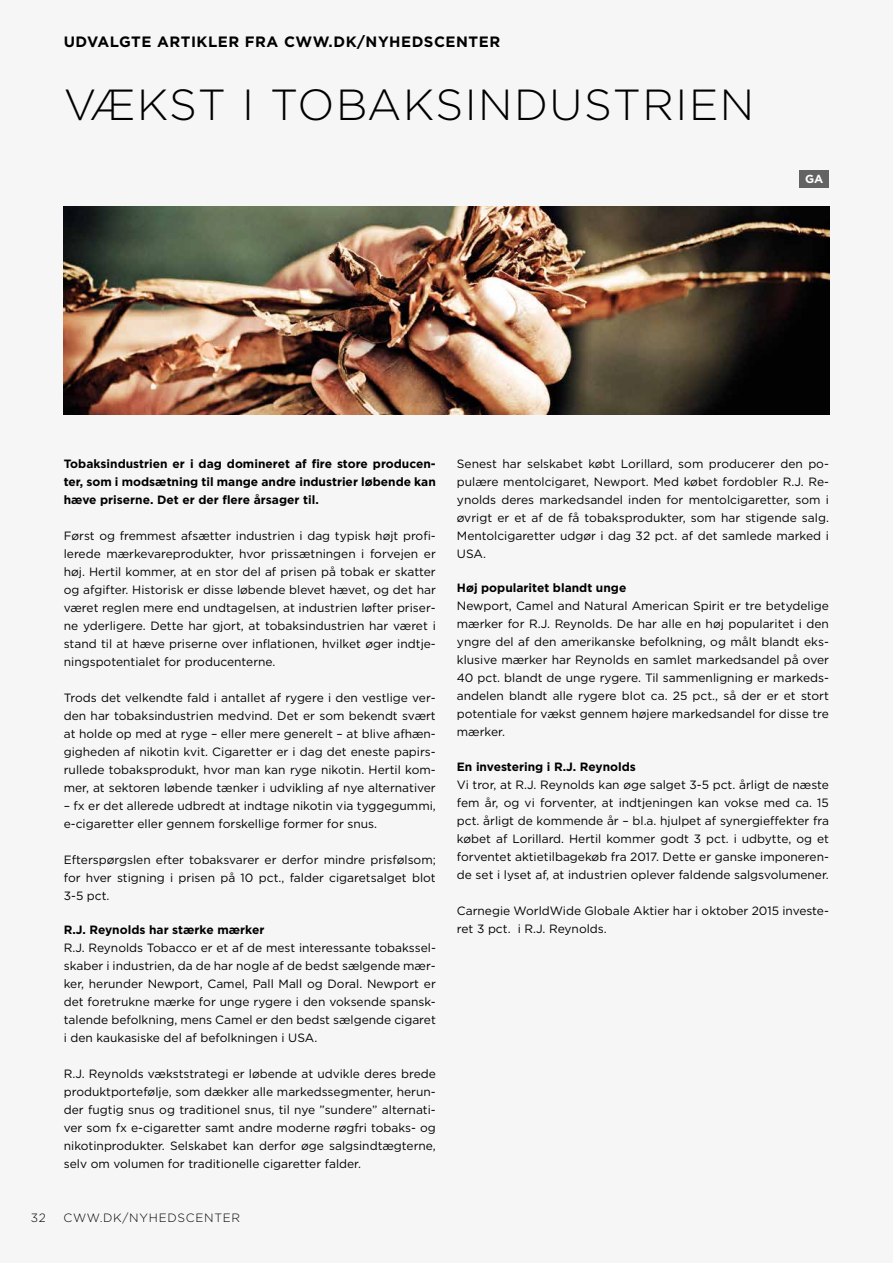
<style>
.page{position:relative;width:893px;height:1263px;background:#f6f6f6}
.page>*{position:absolute;margin:0;border:0;box-sizing:border-box;transform-origin:0 0}
.t1{font:300 43.5px "Gotham";letter-spacing:.035em;color:#000}
.t2{font:700 15px "Gotham";letter-spacing:.035em;color:#000}
.t3{font:12px/18px "Gotham";color:#000;text-align:justify}
.t4{font:700 12px/18px "Gotham";color:#000;text-align:justify}
.t5{font:300 12px "Gotham";letter-spacing:.06em;color:#000}
.t6{font:700 11.7px "Gotham";color:#fff}
</style>
<div class="page">
<img style="left:64px;top:206px;width:765px;height:209px">
<div style="left:799px;top:170px;width:30px;height:17px;background:#646363"></div>
<p class="t2" style="left:64px;top:31px;width:438px">UDVALGTE ARTIKLER FRA CWW.DK/NYHEDSCENTER</p>
<h1 class="t1" style="left:64px;top:77px;width:692px">VÆKST I TOBAKSINDUSTRIEN</h1>
<p class="t6" style="left:805px;top:171px;width:20px">GA</p>
<p class="t4" style="left:64px;top:454px;width:374px">Tobaksindustrien er i dag domineret af fire store producen&shy;ter, som i modsætning til mange andre industrier løbende kan hæve priserne. Det er der flere årsager til.</p>
<p class="t3" style="left:64px;top:526px;width:374px">Først og fremmest afsætter industrien i dag typisk højt profi&shy;lerede mærkevareprodukter, hvor prissætningen i forvejen er høj. Hertil kommer, at en stor del af prisen på tobak er skatter og afgifter. Historisk er disse løbende blevet hævet, og det har været reglen mere end undtagelsen, at industrien løfter priser&shy;ne yderligere. Dette har gjort, at tobaksindustrien har været i stand til at hæve priserne over inflationen, hvilket øger indtje&shy;ningspotentialet for producenterne.</p>
<p class="t3" style="left:64px;top:688px;width:374px">Trods det velkendte fald i antallet af rygere i den vestlige ver&shy;den har tobaksindustrien medvind. Det er som bekendt svært at holde op med at ryge – eller mere generelt – at blive afhæn&shy;gigheden af nikotin kvit. Cigaretter er i dag det eneste papirs&shy;rullede tobaksprodukt, hvor man kan ryge nikotin. Hertil kom&shy;mer, at sektoren løbende tænker i udvikling af nye alternativer</p>
<p class="t3" style="left:64px;top:796px;width:374px">– fx er det allerede udbredt at indtage nikotin via tyggegummi, e-cigaretter eller gennem forskellige former for snus.</p>
<p class="t3" style="left:64px;top:850px;width:374px">Efterspørgslen efter tobaksvarer er derfor mindre prisfølsom; for hver stigning i prisen på 10 pct., falder cigaretsalget blot 3-5 pct.</p>
<p class="t4" style="left:64px;top:921px;width:202px">R.J. Reynolds har stærke mærker</p>
<p class="t3" style="left:64px;top:939px;width:374px">R.J. Reynolds Tobacco er et af de mest interessante tobakssel&shy;skaber i industrien, da de har nogle af de bedst sælgende mær&shy;ker, herunder Newport, Camel, Pall Mall og Doral. Newport er det foretrukne mærke for unge rygere i den voksende spansk&shy;talende befolkning, mens Camel er den bedst sælgende cigaret i den kaukasiske del af befolkningen i USA.</p>
<p class="t3" style="left:64px;top:1065px;width:374px">R.J. Reynolds vækststrategi er løbende at udvikle deres brede produktportefølje, som dækker alle markedssegmenter, herun&shy;der fugtig snus og traditionel snus, til nye ”sundere” alternati&shy;ver som fx e-cigaretter samt andre moderne røgfri tobaks- og nikotinprodukter. Selskabet kan derfor øge salgsindtægterne, selv om volumen for traditionelle cigaretter falder.</p>
<p class="t5" style="left:31px;top:1210px;width:17px">32</p>
<p class="t5" style="left:64px;top:1210px;width:178px">CWW.DK/NYHEDSCENTER</p>
<p class="t5" style="left:73px;top:1210px;width:290px">ARNEGIE WORLDWIDE / GLOBALE AKTIER</p>
<p class="t3" style="left:457px;top:454px;width:374px">Senest har selskabet købt Lorillard, som producerer den po&shy;pulære mentolcigaret, Newport. Med købet fordobler R.J. Re&shy;ynolds deres markedsandel inden for mentolcigaretter, som i øvrigt er et af de få tobaksprodukter, som har stigende salg.<br>Mentolcigaretter udgør i dag 32 pct. af det samlede marked i USA.</p>
<p class="t4" style="left:457px;top:579px;width:171px">Høj popularitet blandt unge</p>
<p class="t3" style="left:457px;top:597px;width:374px">Newport, Camel and Natural American Spirit er tre betydelige mærker for R.J. Reynolds. De har alle en høj popularitet i den yngre del af den amerikanske befolkning, og målt blandt eks&shy;klusive mærker har Reynolds en samlet markedsandel på over 40 pct. blandt de unge rygere. Til sammenligning er markeds&shy;andelen blandt alle rygere blot ca. 25 pct., så der er et stort potentiale for vækst gennem højere markedsandel for disse tre mærker.</p>
<p class="t4" style="left:457px;top:757px;width:181px">En investering i R.J. Reynolds</p>
<p class="t3" style="left:457px;top:775px;width:374px">Vi tror, at R.J. Reynolds kan øge salget 3-5 pct. årligt de næste fem år, og vi forventer, at indtjeningen kan vokse med ca. 15 pct. årligt de kommende år – bl.a. hjulpet af synergieffekter fra købet af Lorillard. Hertil kommer godt 3 pct. i udbytte, og et forventet aktietilbagekøb fra 2017. Dette er ganske imponeren&shy;de set i lyset af, at industrien oplever faldende salgsvolumener.</p>
<p class="t3" style="left:457px;top:901px;width:374px">Carnegie WorldWide Globale Aktier har i oktober 2015 investe&shy;ret 3 pct. i R.J. Reynolds.</p>
</div>
